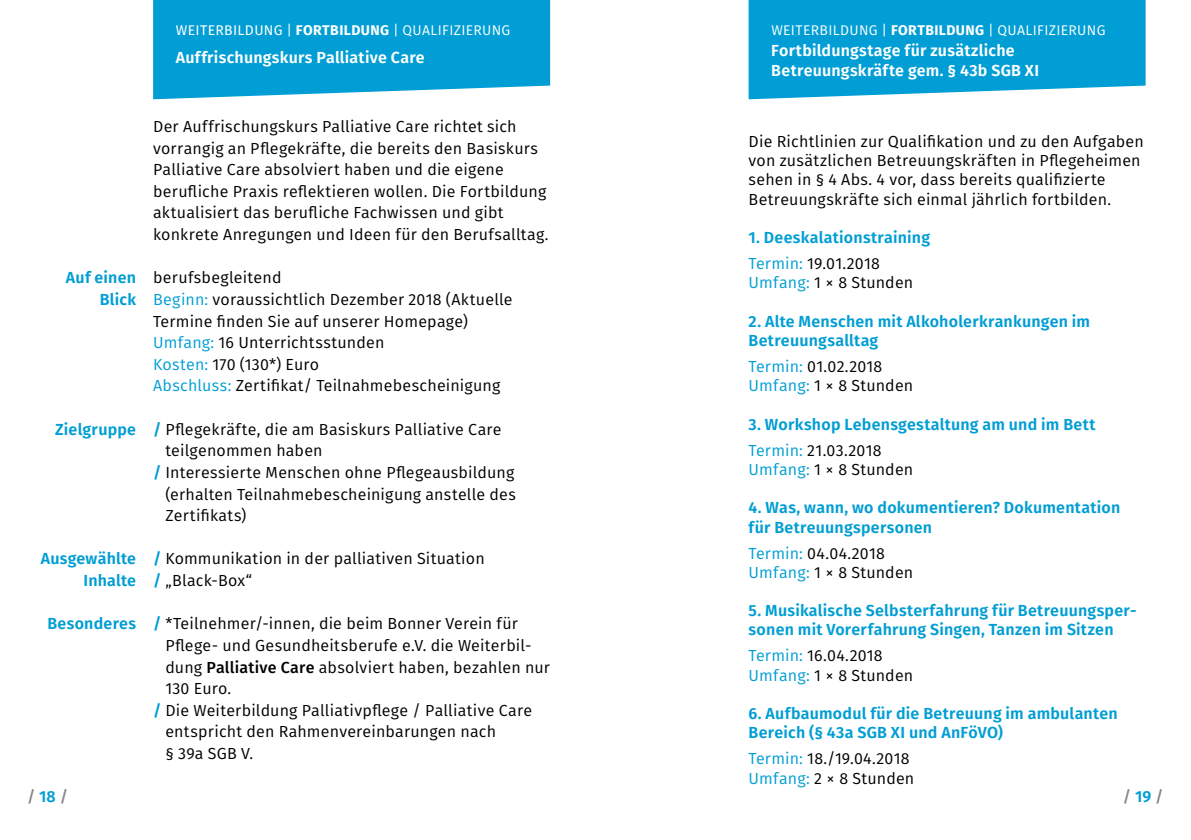
<style>
.page{position:relative;width:1191px;height:840px;background:#fff}
.page>*{position:absolute;margin:0;border:0;box-sizing:border-box;transform-origin:0 0}
.t1{font:16px/21.6px "Fira Sans";letter-spacing:.015em;color:#000}
.t2{font:600 16px/19.2px "Fira Sans";letter-spacing:.015em;color:#009ed4}
.t3{font:600 16px/19.2px "Fira Sans";letter-spacing:.015em;color:#fff}
.t4{font:500 16px "Fira Sans";color:#878787}
.t5{font:14px "Fira Sans";letter-spacing:.025em;color:#fff}
.s1{font-style:inherit}
.s2{font-weight:700}
.s3{color:#009ed4}
.s4{font-weight:600;color:#009ed4}
.s5{font-weight:500}
.s6{font-weight:400}
.s7{font-weight:400;color:#000}
</style>
<div class="page">
<svg style="left:748px;top:0;width:397px;height:99px;background:#11a4d6"></svg>
<svg style="left:153px;top:0;width:397px;height:99px;background:#10a4d6"></svg>
<p class="t5" style="left:176px;top:20px;width:336px"><span class="s1">WEITERBILDUNG</span> | <span class="s2">FORTBILDUNG</span> | QUALIFIZIERUNG</p>
<p class="t3" style="left:176px;top:47px;width:250px">Auffrischungskurs Palliative Care</p>
<p class="t2" style="left:66px;top:266px;width:72px;line-height:21.6px;text-align:right">Auf einen<br>Blick</p>
<p class="t2" style="left:55px;top:418px;width:82px">Zielgruppe</p>
<p class="t2" style="left:41px;top:546px;width:97px;line-height:21.6px;text-align:right">Ausgewählte<br>Inhalte</p>
<p class="t2" style="left:47px;top:612px;width:90px">Besonderes</p>
<p class="t1" style="left:153px;top:115px;width:397px">Der Auffrischungskurs Palliative Care richtet sich vorrangig an Pflegekräfte, die bereits den Basiskurs Palliative Care absolviert haben und die eigene berufliche Praxis reflektieren wollen. Die Fortbildung aktualisiert das berufliche Fachwissen und gibt konkrete Anregungen und Ideen für den Berufsalltag.</p>
<p class="t1" style="left:153px;top:266px;width:361px">berufsbegleitend<br><span class="s3">Beginn:</span> voraussichtlich Dezember 2018 (Aktuelle Termine finden Sie auf unserer Homepage)<br><span class="s3">Umfang:</span> 16 Unterrichtsstunden<br><span class="s3">Kosten:</span> 170 (130*) Euro<br><span class="s3">Abschluss:</span> Zertifikat/ Teilnahmebescheinigung</p>
<p class="t1" style="left:153px;top:417px;width:350px"><span class="s4">/</span> Pflegekräfte, die am Basiskurs Palliative Care</p>
<p class="t1" style="left:165px;top:439px;width:159px">teilgenommen haben</p>
<p class="t1" style="left:153px;top:461px;width:363px"><span class="s4">/</span> Interessierte Menschen ohne Pflegeausbildung</p>
<p class="t1" style="left:165px;top:482px;width:352px">(erhalten Teilnahmebescheinigung anstelle des</p>
<p class="t1" style="left:165px;top:504px;width:83px">Zertifikats)</p>
<p class="t1" style="left:153px;top:547px;width:333px"><span class="s4">/</span> Kommunikation in der palliativen Situation <span class="s4">/</span> „Black-Box“</p>
<p class="t1" style="left:153px;top:612px;width:366px"><span class="s4">/</span> *Teilnehmer/-innen, die beim Bonner Verein für</p>
<p class="t1" style="left:165px;top:633px;width:368px">Pflege- und Gesundheitsberufe e.V. die Weiterbil-</p>
<p class="t1" style="left:165px;top:655px;width:386px">dung <span class="s5">Palliative Care</span> absolviert haben, bezahlen nur</p>
<p class="t1" style="left:165px;top:677px;width:67px">130 Euro.</p>
<p class="t1" style="left:153px;top:698px;width:380px"><span class="s4">/</span> Die Weiterbildung Palliativpflege / Palliative Care</p>
<p class="t1" style="left:165px;top:720px;width:332px">entspricht den Rahmenvereinbarungen nach</p>
<p class="t1" style="left:165px;top:741px;width:89px">§ 39a SGB V.</p>
<p class="t5" style="left:771px;top:20px;width:335px">WEITERBILDUNG | <span class="s2">FORTBILDUNG</span> | QUALIFIZIERUNG</p>
<p class="t3" style="left:771px;top:40px;width:269px">Fortbildungstage für zusätzliche<br>Betreuungskräfte gem. § 43b SGB XI</p>
<p class="t1" style="left:748px;top:131px;width:397px;line-height:19.2px">Die Richtlinien zur Qualifikation und zu den Aufgaben von zusätzlichen Betreuungskräften in Pflegeheimen sehen in § 4 Abs. 4 vor, dass bereits qualifizierte Betreuungskräfte sich einmal jährlich fortbilden.</p>
<p class="t2" style="left:748px;top:223px;width:183px;line-height:26px">1. Deeskalationstraining<br><span class="s6">Termin:</span> <span class="s7">19.01.2018</span></p>
<p class="t1" style="left:748px;top:271px;width:166px"><span class="s3">Umfang:</span> 1 × 8 Stunden</p>
<p class="t2" style="left:748px;top:310px;width:343px">2. Alte Menschen mit Alkoholerkrankungen im<br>Betreuungsalltag</p>
<p class="t1" style="left:748px;top:356px;width:166px;line-height:19.2px"><span class="s3">Termin:</span> 01.02.2018<br><span class="s3">Umfang:</span> 1 × 8 Stunden</p>
<p class="t2" style="left:748px;top:410px;width:348px;line-height:26px">3. Workshop Lebensgestaltung am und im Bett<br><span class="s6">Termin:</span> <span class="s7">21.03.2018</span></p>
<p class="t1" style="left:748px;top:458px;width:166px"><span class="s3">Umfang:</span> 1 × 8 Stunden</p>
<p class="t2" style="left:748px;top:497px;width:373px">4. Was, wann, wo dokumentieren? Dokumentation für Betreuungspersonen</p>
<p class="t1" style="left:748px;top:542px;width:166px;line-height:19.2px"><span class="s3">Termin:</span> 04.04.2018<br><span class="s3">Umfang:</span> 1 × 8 Stunden</p>
<p class="t2" style="left:748px;top:599px;width:389px">5. Musikalische Selbsterfahrung für Betreuungsper&shy;sonen mit Vorerfahrung Singen, Tanzen im Sitzen</p>
<p class="t1" style="left:748px;top:645px;width:166px;line-height:19.2px"><span class="s3">Termin:</span> 16.04.2018<br><span class="s3">Umfang:</span> 1 × 8 Stunden</p>
<p class="t2" style="left:748px;top:702px;width:371px">6. Aufbaumodul für die Betreuung im ambulanten<br>Bereich (§ 43a SGB XI und AnFöVO)</p>
<p class="t1" style="left:748px;top:748px;width:167px;line-height:19.2px"><span class="s3">Termin:</span> 18./19.04.2018<br><span class="s3">Umfang:</span> 2 × 8 Stunden</p>
<p class="t4" style="left:27px;top:783px;width:43px">/ <span class="s4">18</span> /</p>
<p class="t4" style="left:1123px;top:783px;width:42px">/ <span class="s4">19</span> /</p>
</div>
